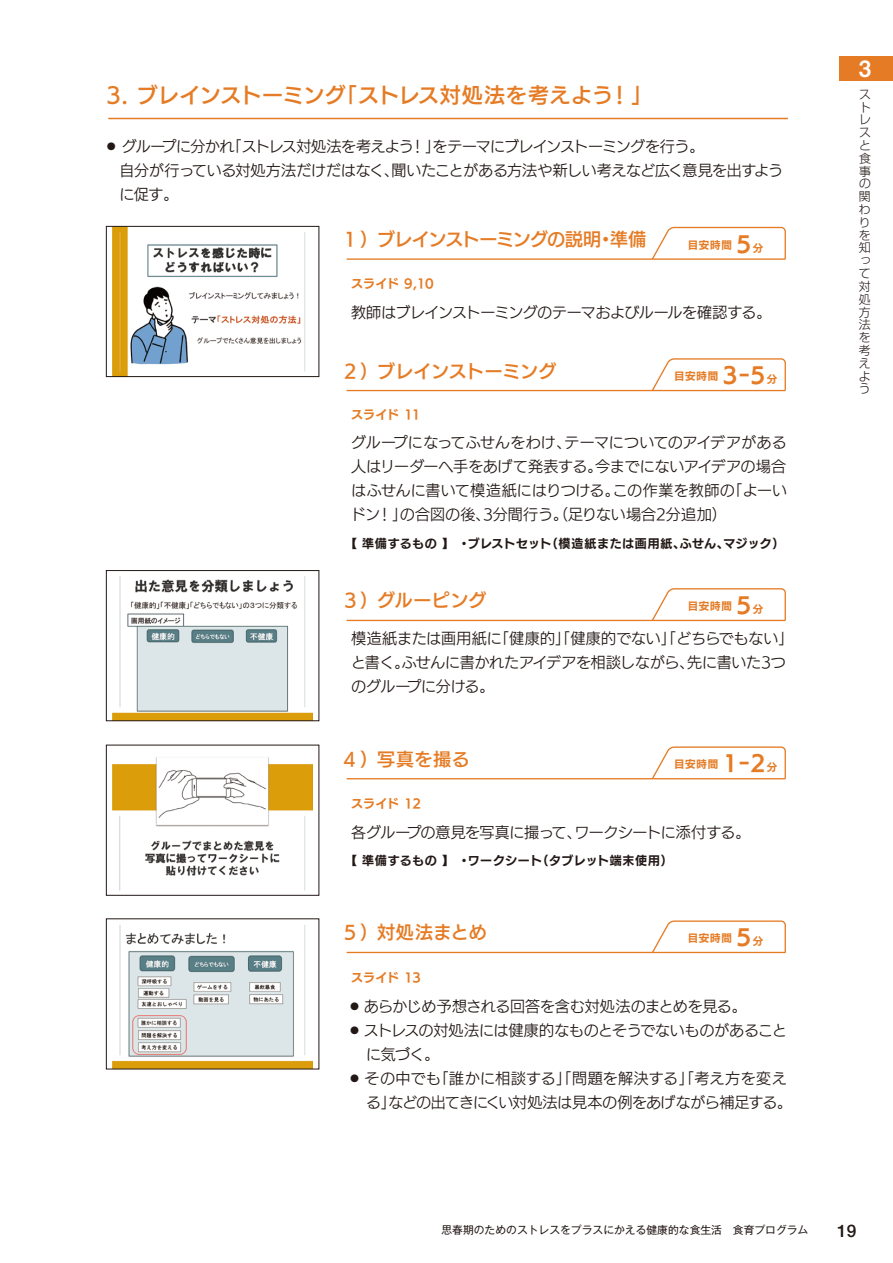
<style>
.page{position:relative;width:893px;height:1263px;background:#fff}
.page>*{position:absolute;margin:0;border:0;box-sizing:border-box;transform-origin:0 0}
.t1{font:22.5px "Midashi Go Pro MB31";color:#fff}
.t2{font:21px "UD Kakugo Large Pr 6 N DB";letter-spacing:.01em;color:#e57c25}
.t3{font:18px "UD Kakugo Large Pr 6 N DB";letter-spacing:-.005em;color:#e57c25}
.t4{font:18px "UD Kakugo Large Pr 6 N DB";letter-spacing:-.04em;color:#e57c25}
.t5{font:500 17.25px "Helvetica Neue";color:#221815}
.t6{font:15px/24px "UD Kakugo Large Pr 6 N R";letter-spacing:-.02em;color:#221815}
.t7{font:15px "UD Kakugo Large Pr 6 N R";letter-spacing:.025em;color:#221815}
.t8{font:15px "UD Kakugo Large Pr 6 N R";letter-spacing:-.04em;color:#221815}
.t9{font:12px "UD Kakugo Large Pr 6 N B";letter-spacing:.035em;color:#221815}
.t10{font:12px "UD Kakugo Large Pr 6 N B";letter-spacing:-.005em;color:#e57c25}
.t11{font:300 12px/12.8px "Shin Go Pro";color:#221815;text-align:center}
.t12{font:10.8px "Gothic MB101 Pro";color:#221815}
.t13{font:10.5px "UD Kakugo Large Pr 6 N B";letter-spacing:.08em;color:#e57c25}
.s1{font-size:21px}
</style>
<div class="page">
<img style="left:113px;top:228px;width:193px;height:147px">
<div style="left:839px;top:56px;width:54px;height:25px;background:#e57c25"></div>
<svg style="left:652px;top:226px;width:134px;height:34px"></svg>
<hr style="left:347px;top:258px;width:438px;height:2px;background:#e57c25">
<hr style="left:108px;top:118px;width:680px;height:1px;background:#e57c25">
<div style="left:106px;top:226px;width:213px;height:151px;border:1px solid #221815"></div>
<img style="left:113px;top:757px;width:200px;height:134px">
<svg style="left:650px;top:746px;width:136px;height:34px"></svg>
<hr style="left:347px;top:778px;width:438px;height:1px;background:#e57c25">
<img style="left:113px;top:925px;width:200px;height:142px">
<hr style="left:347px;top:952px;width:438px;height:1px;background:#e57c25">
<svg style="left:650px;top:358px;width:136px;height:34px"></svg>
<hr style="left:347px;top:390px;width:438px;height:1px;background:#e57c25">
<img style="left:113px;top:576px;width:200px;height:143px">
<div style="left:106px;top:570px;width:213px;height:151px;border:1px solid #221815"></div>
<svg style="left:650px;top:588px;width:136px;height:34px"></svg>
<hr style="left:347px;top:620px;width:438px;height:1px;background:#e57c25">
<svg style="left:650px;top:920px;width:136px;height:34px"></svg>
<h2 class="t2" style="left:106px;top:83px;width:547px">3. ブレインストーミング「ストレス対処法を考えよう！」</h2>
<p class="t6" style="left:120px;top:135px;width:665px;text-indent:-16px">・グループに分かれ「ストレス対処法を考えよう！」をテーマにブレインストーミングを行う。<br>自分が行っている対処方法だけだはなく、聞いたことがある方法や新しい考えなど広く意見を出すように促す。</p>
<p class="t4" style="left:341px;top:229px;width:306px">１）ブレインストーミングの説明・準備</p>
<p class="t13" style="left:688px;top:239px;width:77px">目安時間 <span class="s1">5</span>分</p>
<p class="t10" style="left:351px;top:277px;width:84px">スライド 9,10</p>
<p class="t8" style="left:351px;top:304px;width:422px">教師はブレインストーミングのテーマおよびルールを確認する。</p>
<p class="t3" style="left:341px;top:361px;width:217px">２）ブレインストーミング</p>
<p class="t13" style="left:674px;top:370px;width:105px">目安時間 <span class="s1">3‐5</span>分</p>
<p class="t10" style="left:351px;top:407px;width:71px">スライド 11</p>
<p class="t6" style="left:351px;top:431px;width:438px;text-align:justify">グループになってふせんをわけ、テーマについてのアイデアがある人はリーダーへ手をあげて発表する。今までにないアイデアの場合はふせんに書いて模造紙にはりつける。この作業を教師の「よーいドン！」の合図の後、3分間行う。（足りない場合2分追加）</p>
<p class="t9" style="left:345px;top:536px;width:441px">【 準備するもの 】　・ブレストセット（模造紙または画用紙、ふせん、マジック）</p>
<p class="t3" style="left:341px;top:591px;width:147px">３）グルーピング</p>
<p class="t13" style="left:688px;top:600px;width:77px">目安時間 <span class="s1">5</span>分</p>
<p class="t6" style="left:351px;top:626px;width:444px">模造紙または画用紙に「健康的」「健康的でない」「どちらでもない」と書く。ふせんに書かれたアイデアを相談しながら、先に書いた3つのグループに分ける。</p>
<p class="t3" style="left:341px;top:749px;width:130px">４）写真を撮る</p>
<p class="t13" style="left:674px;top:759px;width:105px">目安時間 <span class="s1">1‐2</span>分</p>
<p class="t10" style="left:351px;top:797px;width:72px">スライド 12</p>
<p class="t6" style="left:351px;top:821px;width:401px">各グループの意見を写真に撮って、ワークシートに添付する。</p>
<p class="t9" style="left:345px;top:854px;width:329px">【 準備するもの 】　・ワークシート（タブレット端末使用）</p>
<p class="t3" style="left:341px;top:923px;width:147px">５）対処法まとめ</p>
<p class="t10" style="left:351px;top:971px;width:71px">スライド 13</p>
<p class="t6" style="left:347px;top:994px;width:401px">・あらかじめ予想される回答を含む対処法のまとめを見る。</p>
<p class="t6" style="left:347px;top:1018px;width:441px">・ストレスの対処法には健康的なものとそうでないものがあること</p>
<p class="t6" style="left:366px;top:1042px;width:75px">に気づく。</p>
<p class="t7" style="left:347px;top:1070px;width:441px">・その中でも「誰かに相談する」「問題を解決する」「考え方を変え</p>
<p class="t6" style="left:366px;top:1090px;width:428px">る」などの出てきにくい対処法は見本の例をあげながら補足する。</p>
<p class="t13" style="left:688px;top:933px;width:77px">目安時間 <span class="s1">5</span>分</p>
<h1 class="t1" style="left:859px;top:50px;width:14px">3</h1>
<p class="t11" style="left:853px;top:86px;width:13px;rotate:-1deg">ストレスと食事の関わりを知って対処方法を考えよう</p>
<p class="t12" style="left:441px;top:1221px;width:368px">思春期のためのストレスをプラスにかえる健康的な食生活　食育プログラム</p>
<p class="t5" style="left:837px;top:1217px;width:21px">19</p>
</div>
